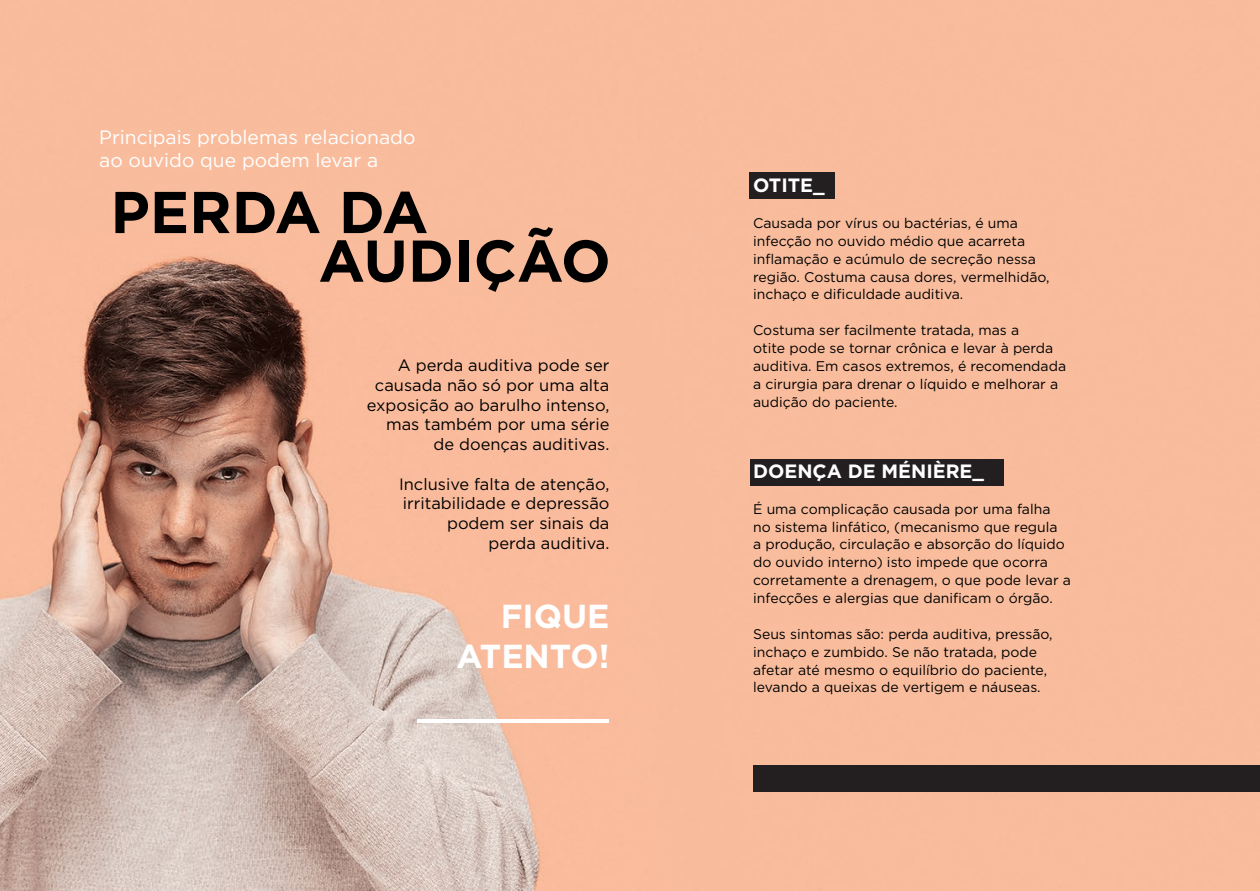
<style>
.page{position:relative;width:1260px;height:891px;background:#fff}
.page>*{position:absolute;margin:0;border:0;box-sizing:border-box;transform-origin:0 0}
.t1{font:700 58.8px/48.6px "Gotham";color:#000}
.t2{font:700 33.25px/39.9px "Gotham";color:#fff;text-align:right}
.t3{font:19.25px/23.1px "Gotham";color:#fff}
.t4{font:700 19.25px "Gotham";color:#fff}
.t5{font:16.45px/19.6px "Gotham";color:#000;text-align:right}
.t6{font:14px/17.8px "Gotham";color:#000}
</style>
<div class="page">
<img style="left:0;top:0;width:1260px;height:890px">
<div style="left:750px;top:172px;width:85px;height:26px;background:#231f20"></div>
<div style="left:750px;top:459px;width:254px;height:27px;background:#231f20"></div>
<div style="left:753px;top:765px;width:507px;height:26px;background:#231f20"></div>
<svg style="left:417px;top:718px;width:191px;height:4px"></svg>
<h3 class="t3" style="left:99px;top:125px;width:318px">Principais problemas relacionado ao ouvido que podem levar a</h3>
<h1 class="t1" style="left:318px;top:187px;width:294px;text-indent:-208px">PERDA DA<br>AUDIÇÃO</h1>
<p class="t5" style="left:367px;top:355px;width:244px">A perda auditiva pode ser causada não só por uma alta exposição ao barulho intenso, mas também por uma série de doenças auditivas.</p>
<p class="t5" style="left:399px;top:473px;width:212px">Inclusive falta de atenção, irritabilidade e depressão podem ser sinais da perda auditiva.</p>
<h2 class="t2" style="left:457px;top:596px;width:154px">FIQUE<br>ATENTO!</h2>
<h3 class="t4" style="left:753px;top:173px;width:73px">OTITE_</h3>
<p class="t6" style="left:753px;top:214px;width:298px">Causada por vírus ou bactérias, é uma infecção no ouvido médio que acarreta inflamação e acúmulo de secreção nessa região. Costuma causa dores, vermelhidão, inchaço e dificuldade auditiva.</p>
<p class="t6" style="left:753px;top:321px;width:314px">Costuma ser facilmente tratada, mas a<br>otite pode se tornar crônica e levar à perda auditiva. Em casos extremos, é recomendada a cirurgia para drenar o líquido e melhorar a audição do paciente.</p>
<h3 class="t4" style="left:753px;top:458px;width:232px">DOENÇA DE MÉNIÈRE_</h3>
<p class="t6" style="left:753px;top:499px;width:319px">É uma complicação causada por uma falha no sistema linfático, (mecanismo que regula<br>a produção, circulação e absorção do líquido do ouvido interno) isto impede que ocorra corretamente a drenagem, o que pode levar a infecções e alergias que danificam o órgão.</p>
<p class="t6" style="left:753px;top:624px;width:301px">Seus sintomas são: perda auditiva, pressão, inchaço e zumbido. Se não tratada, pode afetar até mesmo o equilíbrio do paciente, levando a queixas de vertigem e náuseas.</p>
</div>
